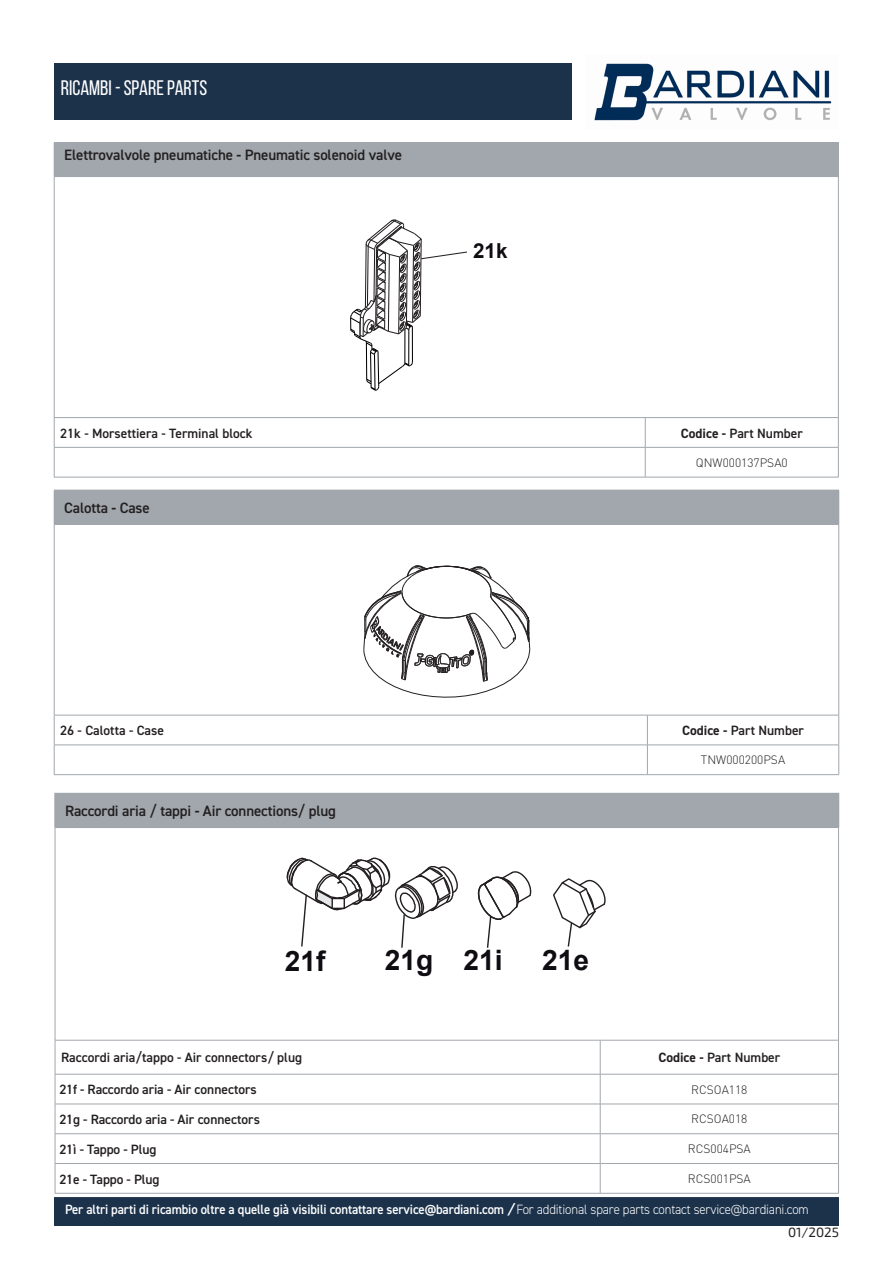
<style>
.page{position:relative;width:893px;height:1263px;background:#fff}
.page>*{position:absolute;margin:0;border:0;box-sizing:border-box;transform-origin:0 0}
.t1{font:700 28.2px "Arial";color:#0f0c12}
.t2{font:21px "Bebas Neue";color:#fff}
.t3{font:700 20.7px "Arial";color:#0f0c12}
.t4{font:600 15px "DIN2014";letter-spacing:-.01em;color:#231f20}
.t5{font:600 13.5px "DIN2014";color:#231f20}
.t6{font:600 13.5px "DIN2014";letter-spacing:-.01em;color:#fff;scale:.95 1}
.t7{font:13.5px "Exo Soft";color:#231f20}
.TESTO_NORMALE_08{font:300 12px "DIN";color:#231f20}
.s1{font-weight:700}
.s2{font-weight:700;font-style:italic}
.s3{font-weight:300}
</style>
<div class="page">
<img style="left:594px;top:63px;width:238px;height:58px">
<div style="left:54px;top:1197px;width:785px;height:29px;background:#1c324b;border:2px solid #1c324b"></div>
<div style="left:54px;top:64px;width:517px;height:56px;background:#1c324b"></div>
<div style="left:54px;top:143px;width:784px;height:34px;background:#a1a7ac"></div>
<hr style="left:54px;top:142px;width:591px;height:1px;background:#a1a7ac">
<hr style="left:645px;top:142px;width:193px;height:1px;background:#a1a7ac">
<hr style="left:838px;top:143px;width:1px;height:33px;background:#a1a7ac">
<hr style="left:54px;top:177px;width:1px;height:240px;background:#a1a7ac">
<hr style="left:838px;top:177px;width:1px;height:240px;background:#a1a7ac">
<hr style="left:54px;top:417px;width:591px;height:1px;background:#a1a7ac">
<svg style="left:54px;top:418px;width:1px;height:29px"></svg>
<hr style="left:645px;top:417px;width:193px;height:1px;background:#a1a7ac">
<svg style="left:645px;top:418px;width:1px;height:29px"></svg>
<svg style="left:838px;top:418px;width:1px;height:29px"></svg>
<hr style="left:54px;top:447px;width:591px;height:1px;background:#a1a7ac">
<hr style="left:54px;top:447px;width:1px;height:30px;background:#a1a7ac">
<hr style="left:645px;top:447px;width:193px;height:1px;background:#a1a7ac">
<hr style="left:645px;top:447px;width:1px;height:30px;background:#a1a7ac">
<hr style="left:838px;top:447px;width:1px;height:30px;background:#a1a7ac">
<hr style="left:54px;top:477px;width:591px;height:1px;background:#a1a7ac">
<hr style="left:645px;top:477px;width:193px;height:1px;background:#a1a7ac">
<div style="left:54px;top:490px;width:785px;height:34px;background:#a1a7ac"></div>
<hr style="left:54px;top:524px;width:593px;height:1px;background:#a1a7ac">
<hr style="left:54px;top:524px;width:1px;height:191px;background:#a1a7ac">
<hr style="left:647px;top:524px;width:192px;height:1px;background:#a1a7ac">
<hr style="left:838px;top:524px;width:1px;height:191px;background:#a1a7ac">
<hr style="left:54px;top:715px;width:593px;height:1px;background:#a1a7ac">
<hr style="left:54px;top:715px;width:1px;height:30px;background:#a1a7ac">
<hr style="left:647px;top:715px;width:192px;height:1px;background:#a1a7ac">
<hr style="left:647px;top:715px;width:1px;height:30px;background:#a1a7ac">
<hr style="left:838px;top:715px;width:1px;height:30px;background:#a1a7ac">
<hr style="left:54px;top:745px;width:593px;height:1px;background:#a1a7ac">
<svg style="left:54px;top:745px;width:1px;height:29px"></svg>
<hr style="left:647px;top:745px;width:192px;height:1px;background:#a1a7ac">
<svg style="left:647px;top:746px;width:1px;height:28px"></svg>
<svg style="left:838px;top:745px;width:1px;height:29px"></svg>
<hr style="left:54px;top:774px;width:593px;height:1px;background:#a1a7ac">
<hr style="left:647px;top:774px;width:192px;height:1px;background:#a1a7ac">
<div style="left:55px;top:793px;width:783px;height:34px;background:#a1a7ac"></div>
<hr style="left:54px;top:793px;width:546px;height:1px;background:#a1a7ac">
<hr style="left:54px;top:794px;width:2px;height:33px;background:#a1a7ac">
<hr style="left:600px;top:793px;width:239px;height:1px;background:#a1a7ac">
<hr style="left:838px;top:794px;width:1px;height:33px;background:#a1a7ac">
<hr style="left:55px;top:827px;width:545px;height:1px;background:#a1a7ac">
<hr style="left:55px;top:828px;width:1px;height:212px;background:#a1a7ac">
<hr style="left:600px;top:827px;width:239px;height:1px;background:#a1a7ac">
<hr style="left:838px;top:828px;width:1px;height:212px;background:#a1a7ac">
<hr style="left:838px;top:1074px;width:1px;height:30px;background:#a1a7ac">
<hr style="left:600px;top:1104px;width:239px;height:1px;background:#a1a7ac">
<hr style="left:600px;top:1133px;width:239px;height:1px;background:#a1a7ac">
<hr style="left:600px;top:1163px;width:239px;height:1px;background:#a1a7ac">
<svg style="left:838px;top:1104px;width:1px;height:89px"></svg>
<hr style="left:600px;top:1193px;width:239px;height:1px;background:#a1a7ac">
<hr style="left:55px;top:1040px;width:545px;height:1px;background:#a1a7ac">
<hr style="left:55px;top:1040px;width:1px;height:34px;background:#a1a7ac">
<hr style="left:600px;top:1040px;width:239px;height:1px;background:#a1a7ac">
<hr style="left:600px;top:1040px;width:1px;height:34px;background:#a1a7ac">
<hr style="left:838px;top:1040px;width:1px;height:34px;background:#a1a7ac">
<hr style="left:55px;top:1074px;width:545px;height:1px;background:#a1a7ac">
<hr style="left:55px;top:1074px;width:1px;height:30px;background:#a1a7ac">
<hr style="left:600px;top:1074px;width:239px;height:1px;background:#a1a7ac">
<hr style="left:600px;top:1074px;width:1px;height:30px;background:#a1a7ac">
<hr style="left:55px;top:1104px;width:545px;height:1px;background:#a1a7ac">
<hr style="left:55px;top:1133px;width:545px;height:1px;background:#a1a7ac">
<hr style="left:55px;top:1163px;width:545px;height:1px;background:#a1a7ac">
<svg style="left:55px;top:1104px;width:1px;height:89px"></svg>
<svg style="left:600px;top:1104px;width:1px;height:89px"></svg>
<hr style="left:55px;top:1193px;width:545px;height:1px;background:#a1a7ac">
<svg style="left:350px;top:219px;width:117px;height:172px"></svg>
<svg style="left:363px;top:565px;width:168px;height:133px"></svg>
<svg style="left:553px;top:878px;width:53px;height:69px"></svg>
<svg style="left:477px;top:871px;width:55px;height:77px"></svg>
<svg style="left:286px;top:857px;width:172px;height:91px"></svg>
<p class="t2" style="left:61px;top:76px;width:148px">RICAMBI - SPARE PARTS</p>
<p class="t4" style="left:64px;top:145px;width:339px">Elettrovalvole pneumatiche <span class="s1">-</span> Pneumatic solenoid valve</p>
<p class="t3" style="left:473px;top:236px;width:36px">21k</p>
<p class="t5" style="left:60px;top:424px;width:194px">21k - Morsettiera - Terminal block</p>
<p class="t5" style="left:681px;top:424px;width:123px"><span class="s1">Codice -</span> Part Number</p>
<p class="TESTO_NORMALE_08" style="left:696px;top:455px;width:93px">QNW000137PSA0</p>
<p class="t4" style="left:64px;top:498px;width:87px">Calotta <span class="s1">-</span> Case</p>
<p class="t5" style="left:60px;top:722px;width:105px">26 - Calotta - Case</p>
<p class="t5" style="left:682px;top:722px;width:123px"><span class="s1">Codice -</span> Part Number</p>
<p class="TESTO_NORMALE_08" style="left:701px;top:752px;width:86px">TNW000200PSA</p>
<p class="t4" style="left:65px;top:801px;width:272px">Raccordi aria / tappi <span class="s1">-</span> Air connections/ plug</p>
<p class="t1" style="left:285px;top:941px;width:42px">21f</p>
<p class="t1" style="left:385px;top:941px;width:119px">21g 21i</p>
<p class="t1" style="left:542px;top:941px;width:48px">21e</p>
<p class="t5" style="left:61px;top:1049px;width:243px">Raccordi aria/tappo - Air connectors/ plug</p>
<p class="t5" style="left:658px;top:1049px;width:123px"><span class="s1">Codice -</span> Part Number</p>
<p class="t5" style="left:59px;top:1081px;width:199px">21f - Raccordo aria - Air connectors</p>
<p class="TESTO_NORMALE_08" style="left:691px;top:1082px;width:58px">RCSOA118</p>
<p class="t5" style="left:59px;top:1110px;width:202px">21g - Raccordo aria - Air connectors</p>
<p class="TESTO_NORMALE_08" style="left:691px;top:1111px;width:58px">RCSOA018</p>
<p class="t5" style="left:59px;top:1140px;width:98px">21ì - Tappo - Plug</p>
<p class="TESTO_NORMALE_08" style="left:688px;top:1141px;width:64px">RCS004PSA</p>
<p class="t5" style="left:59px;top:1170px;width:102px">21e - Tappo - Plug</p>
<p class="TESTO_NORMALE_08" style="left:688px;top:1171px;width:64px">RCS001PSA</p>
<p class="t6" style="left:65px;top:1200px;width:784px">Per altri parti di ricambio oltre a quelle già visibili contattare service@bardiani.com <span class="s2">/</span> <span class="s3">For additional spare parts contact service@bardiani.com</span></p>
<p class="t7" style="left:788px;top:1225px;width:52px">01/2025</p>
</div>
